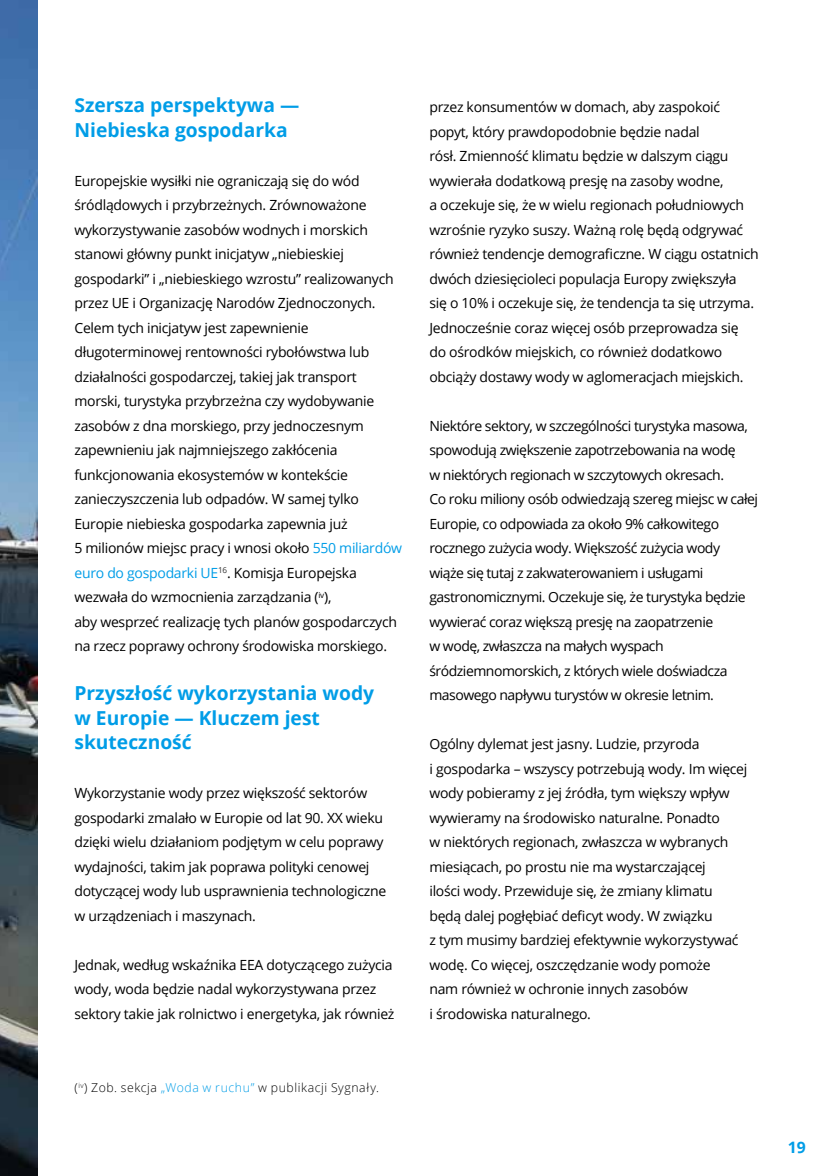
<style>
.page{position:relative;width:834px;height:1176px;background:#fff}
.page>*{position:absolute;margin:0;border:0;box-sizing:border-box;transform-origin:0 0}
.t1{font:700 19.25px/24.5px "Open Sans";color:#009de7}
.t2{font:700 15.75px "Open Sans";color:#009de7}
.t3{font:14px/24.5px "Open Sans";letter-spacing:-.02em;color:#000}
.t4{font:300 12.25px "Open Sans";letter-spacing:.045em;color:#000}
.s1{color:#009de7}
</style>
<div class="page">
<img style="left:0;top:0;width:37px;height:1176px">
<h1 class="t1" style="left:74px;top:92px;width:226px">Szersza perspektywa —<br>Niebieska gospodarka</h1>
<p class="t3" style="left:74px;top:168px;width:329px">Europejskie wysiłki nie ograniczają się do wód śródlądowych i przybrzeżnych. Zrównoważone wykorzystywanie zasobów wodnych i morskich stanowi główny punkt inicjatyw „niebieskiej gospodarki” i „niebieskiego wzrostu” realizowanych przez UE i Organizację Narodów Zjednoczonych.<br>Celem tych inicjatyw jest zapewnienie długoterminowej rentowności rybołówstwa lub działalności gospodarczej, takiej jak transport morski, turystyka przybrzeżna czy wydobywanie zasobów z dna morskiego, przy jednoczesnym zapewnieniu jak najmniejszego zakłócenia funkcjonowania ekosystemów w kontekście zanieczyszczenia lub odpadów. W samej tylko Europie niebieska gospodarka zapewnia już<br>5 milionów miejsc pracy i wnosi około <span class="s1">550 miliardów euro do gospodarki UE</span><sup>16</sup>. Komisja Europejska wezwała do wzmocnienia zarządzania (<sup>iv</sup>),<br>aby wesprzeć realizację tych planów gospodarczych na rzecz poprawy ochrony środowiska morskiego.</p>
<h1 class="t1" style="left:74px;top:680px;width:301px">Przyszłość wykorzystania wody w Europie — Kluczem jest skuteczność</h1>
<p class="t3" style="left:74px;top:780px;width:313px">Wykorzystanie wody przez większość sektorów gospodarki zmalało w Europie od lat 90. XX wieku dzięki wielu działaniom podjętym w celu poprawy wydajności, takim jak poprawa polityki cenowej dotyczącej wody lub usprawnienia technologiczne w urządzeniach i maszynach.</p>
<p class="t3" style="left:74px;top:952px;width:321px">Jednak, według wskaźnika EEA dotyczącego zużycia wody, woda będzie nadal wykorzystywana przez sektory takie jak rolnictwo i energetyka, jak również</p>
<p class="t4" style="left:74px;top:1079px;width:306px">(<sup>iv</sup>) Zob. sekcja <span class="s1">„Woda w ruchu”</span> w publikacji Sygnały.</p>
<p class="t3" style="left:429px;top:94px;width:331px">przez konsumentów w domach, aby zaspokoić popyt, który prawdopodobnie będzie nadal<br>rósł. Zmienność klimatu będzie w dalszym ciągu wywierała dodatkową presję na zasoby wodne,<br>a oczekuje się, że w wielu regionach południowych wzrośnie ryzyko suszy. Ważną rolę będą odgrywać również tendencje demograficzne. W ciągu ostatnich dwóch dziesięcioleci populacja Europy zwiększyła<br>się o 10% i oczekuje się, że tendencja ta się utrzyma.<br>Jednocześnie coraz więcej osób przeprowadza się do ośrodków miejskich, co również dodatkowo obciąży dostawy wody w aglomeracjach miejskich.</p>
<p class="t3" style="left:429px;top:413px;width:330px">Niektóre sektory, w szczególności turystyka masowa, spowodują zwiększenie zapotrzebowania na wodę<br>w niektórych regionach w szczytowych okresach.<br>Co roku miliony osób odwiedzają szereg miejsc w całej Europie, co odpowiada za około 9% całkowitego rocznego zużycia wody. Większość zużycia wody wiąże się tutaj z zakwaterowaniem i usługami gastronomicznymi. Oczekuje się, że turystyka będzie wywierać coraz większą presję na zaopatrzenie<br>w wodę, zwłaszcza na małych wyspach śródziemnomorskich, z których wiele doświadcza masowego napływu turystów w okresie letnim.</p>
<p class="t3" style="left:429px;top:731px;width:319px">Ogólny dylemat jest jasny. Ludzie, przyroda<br>i gospodarka – wszyscy potrzebują wody. Im więcej wody pobieramy z jej źródła, tym większy wpływ wywieramy na środowisko naturalne. Ponadto<br>w niektórych regionach, zwłaszcza w wybranych miesiącach, po prostu nie ma wystarczającej<br>ilości wody. Przewiduje się, że zmiany klimatu będą dalej pogłębiać deficyt wody. W związku<br>z tym musimy bardziej efektywnie wykorzystywać wodę. Co więcej, oszczędzanie wody pomoże<br>nam również w ochronie innych zasobów<br>i środowiska naturalnego.</p>
<p class="t2" style="left:787px;top:1136px;width:20px">19</p>
</div>
